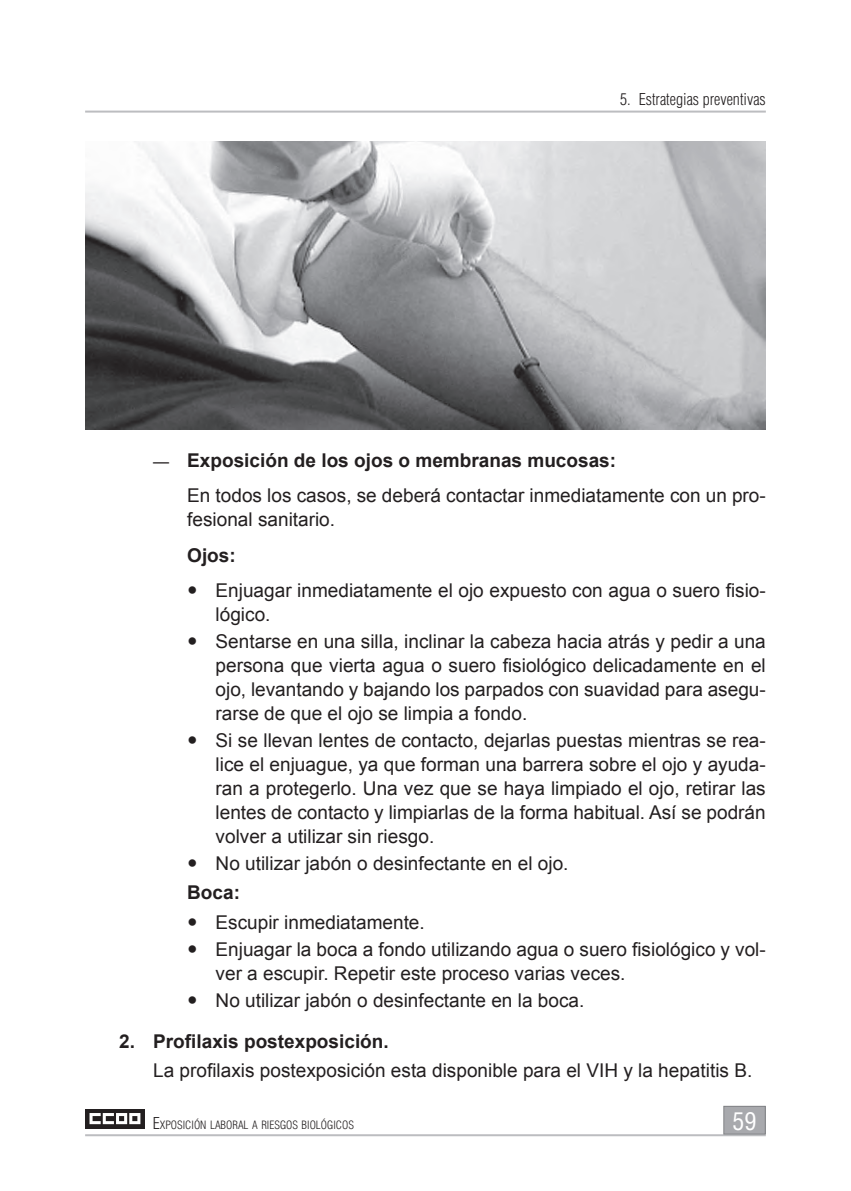
<style>
.page{position:relative;width:851px;height:1191px;background:#fff}
.page>*{position:absolute;margin:0;border:0;box-sizing:border-box;transform-origin:0 0}
.t1{font:condensed 24px "Helvetica";color:#fff}
.t2{font:19px/24px "Arial";color:#231f20}
.t3{font:700 19px "Arial";color:#231f20}
.t4{font:300 condensed 16px "Helvetica";color:#231f20}
.t5{font:300 condensed 11.2px "Helvetica";color:#231f20}
.s1{font-size:16px}
.s2{font-weight:700}
</style>
<div class="page">
<hr style="left:85px;top:1134px;width:680px;height:2px;background:#bcbdc0">
<div style="left:85px;top:1108px;width:60px;height:20px;background:#231f20"></div>
<svg style="left:89px;top:1113px;width:51px;height:11px"></svg>
<hr style="left:85px;top:111px;width:680px;height:2px;background:#bcbdc0">
<div style="left:723px;top:1106px;width:42px;height:28px;background:#a8a9ad"></div>
<div style="left:723px;top:1106px;width:42px;height:28px;border:1px solid #808285"></div>
<img style="left:85px;top:142px;width:680px;height:288px">
<p class="t4" style="left:620px;top:89px;width:147px">5. Estrategias preventivas</p>
<p class="t2" style="left:187px;top:443px;width:580px;line-height:35.4px;text-indent:-34px"><span class="s1">—</span> <span class="s2">Exposición de los ojos o membranas mucosas:<br></span>En todos los casos, se deberá contactar inmediatamente con un pro-</p>
<p class="t2" style="left:187px;top:508px;width:149px">fesional sanitario.</p>
<p class="t3" style="left:187px;top:542px;width:50px">Ojos:</p>
<p class="t2" style="left:215px;top:579px;width:551px">Enjuagar inmediatamente el ojo expuesto con agua o suero fisio&shy;lógico.</p>
<p class="t2" style="left:215px;top:629px;width:551px;text-align:justify">Sentarse en una silla, inclinar la cabeza hacia atrás y pedir a una persona que vierta agua o suero fisiológico delicadamente en el ojo, levantando y bajando los parpados con suavidad para asegu&shy;rarse de que el ojo se limpia a fondo.</p>
<p class="t2" style="left:215px;top:728px;width:551px;text-align:justify">Si se llevan lentes de contacto, dejarlas puestas mientras se rea&shy;lice el enjuague, ya que forman una barrera sobre el ojo y ayuda&shy;ran a protegerlo. Una vez que se haya limpiado el ojo, retirar las lentes de contacto y limpiarlas de la forma habitual. Así se podrán volver a utilizar sin riesgo.</p>
<p class="t2" style="left:215px;top:851px;width:354px">No utilizar jabón o desinfectante en el ojo.</p>
<p class="t3" style="left:187px;top:880px;width:54px">Boca:</p>
<p class="t2" style="left:215px;top:909px;width:551px;line-height:26.8px">Escupir inmediatamente.<br>Enjuagar la boca a fondo utilizando agua o suero fisiológico y vol-</p>
<p class="t2" style="left:215px;top:960px;width:411px;line-height:26.8px">ver a escupir. Repetir este proceso varias veces.<br>No utilizar jabón o desinfectante en la boca.</p>
<p class="t3" style="left:119px;top:1028px;width:271px">2. Profilaxis postexposición.</p>
<p class="t2" style="left:153px;top:1059px;width:600px">La profilaxis postexposición esta disponible para el VIH y la hepatitis B.</p>
<p class="t5" style="left:153px;top:1117px;width:203px"><span class="s1">E</span>XPOSICIÓN LABORAL A RIESGOS BIOLÓGICOS</p>
<p class="t1" style="left:732px;top:1106px;width:25px">59</p>
</div>
